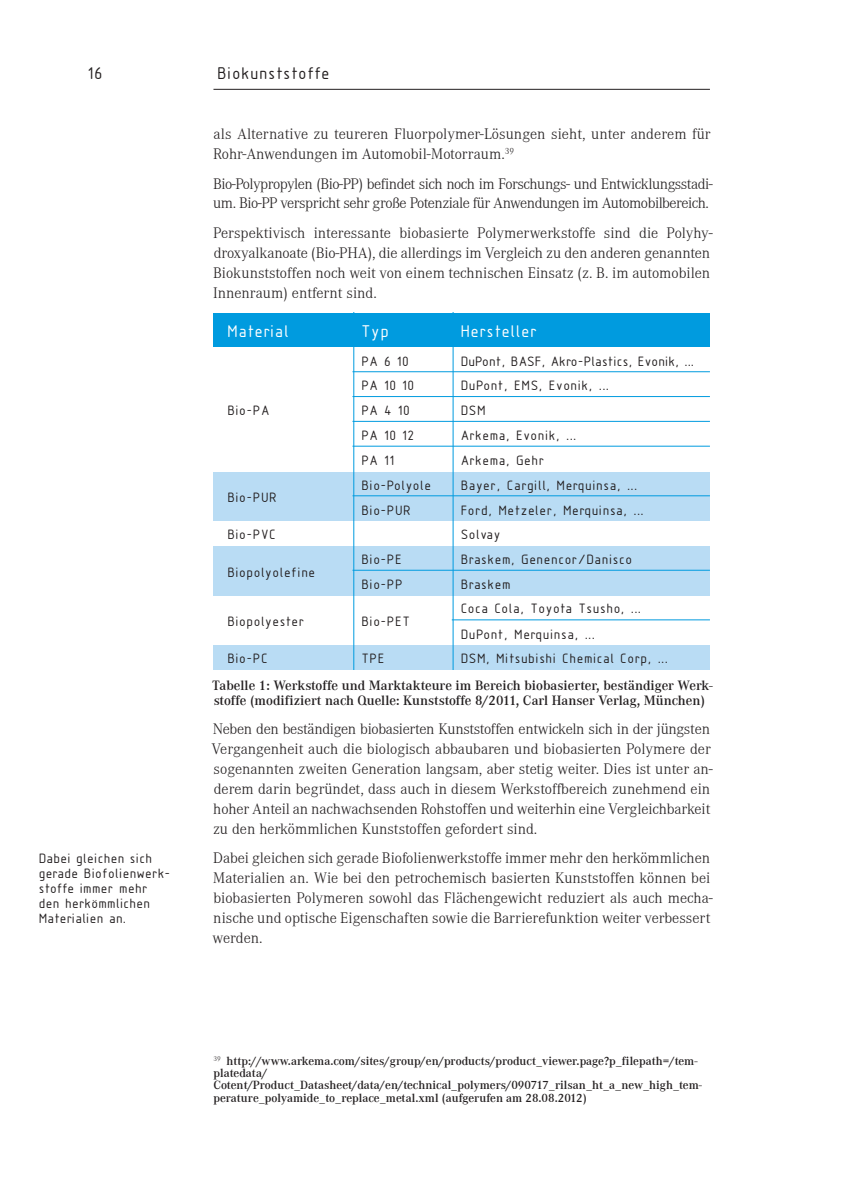
<style>
.page{position:relative;width:844px;height:1191px;background:#fff}
.page>*{position:absolute;margin:0;border:0;box-sizing:border-box;transform-origin:0 0}
.t1{font:17.5px "Isonorm 3098 LW20";color:#fff}
.t2{font:17.5px "Isonorm 3098 LW20";color:#231f20}
.t3{font:300 15.75px/19.8px "Corporate A";color:#231f20}
.t4{font:300 15.75px/19.8px "Corporate A";letter-spacing:-.03em;color:#231f20}
.t5{font:14px/24.8px "Isonorm 3098 LW20";color:#231f20}
.t6{font:600 14px/14.9px "Corporate A";color:#231f20}
.t7{font:14px/14.9px "Isonorm 3098 LW20";letter-spacing:-.02em;color:#231f20}
.t8{font:14px/24.8px "Isonorm 3098 LW20";letter-spacing:-.03em;color:#231f20}
.t9{font:600 12.25px/12.2px "Corporate A";color:#231f20}
</style>
<div class="page">
<hr style="left:213px;top:89px;width:496px;height:1px;background:#231f20">
<div style="left:213px;top:313px;width:496px;height:34px;background:#009bdf"></div>
<div style="left:213px;top:472px;width:496px;height:24px;background:#b9dcf4"></div>
<div style="left:213px;top:496px;width:496px;height:25px;background:#b9dcf4"></div>
<div style="left:213px;top:546px;width:496px;height:24px;background:#b9dcf4"></div>
<div style="left:213px;top:570px;width:496px;height:25px;background:#b9dcf4"></div>
<div style="left:213px;top:645px;width:496px;height:25px;background:#b9dcf4"></div>
<hr style="left:352px;top:371px;width:357px;height:1px;background:#009bdf">
<hr style="left:452px;top:313px;width:1px;height:357px;background:#009bdf">
<hr style="left:353px;top:313px;width:1px;height:357px;background:#009bdf">
<hr style="left:352px;top:396px;width:357px;height:1px;background:#009bdf">
<hr style="left:352px;top:421px;width:357px;height:1px;background:#009bdf">
<hr style="left:352px;top:446px;width:357px;height:1px;background:#009bdf">
<hr style="left:352px;top:495px;width:357px;height:1px;background:#009bdf">
<hr style="left:352px;top:570px;width:357px;height:1px;background:#009bdf">
<hr style="left:451px;top:619px;width:258px;height:1px;background:#009bdf">
<p class="t2" style="left:89px;top:64px;width:17px">16</p>
<p class="t7" style="left:40px;top:851px;width:134px">Dabei gleichen sich gerade Biofolienwerk&shy;stoffe immer mehr den herkömmlichen<br>Materialien an.</p>
<p class="t2" style="left:218px;top:64px;width:114px">Biokunststoffe</p>
<p class="t3" style="left:213px;top:124px;width:499px">als Alternative zu teureren Fluorpolymer-Lösungen sieht, unter anderem für<br>Rohr-Anwendungen im Automobil-Motorraum.<sup>39</sup></p>
<p class="t4" style="left:213px;top:174px;width:501px">Bio-Polypropylen (Bio-PP) befindet sich noch im Forschungs- und Entwicklungsstadi&shy;um. Bio-PP verspricht sehr große Potenziale für Anwendungen im Automobilbereich.</p>
<p class="t3" style="left:213px;top:223px;width:501px">Perspektivisch interessante biobasierte Polymerwerkstoffe sind die Polyhy&shy;droxyalkanoate (Bio-PHA), die allerdings im Vergleich zu den anderen genannten Biokunststoffen noch weit von einem technischen Einsatz (z. B. im automobilen Innenraum) entfernt sind.</p>
<p class="t1" style="left:228px;top:322px;width:64px">Material</p>
<p class="t5" style="left:228px;top:398px;width:44px">Bio-PA</p>
<p class="t5" style="left:228px;top:485px;width:51px">Bio-PUR</p>
<p class="t5" style="left:228px;top:522px;width:51px">Bio-PVC</p>
<p class="t5" style="left:228px;top:559px;width:90px">Biopolyolefine</p>
<p class="t5" style="left:228px;top:609px;width:79px">Biopolyester</p>
<p class="t5" style="left:228px;top:646px;width:42px">Bio-PC</p>
<p class="t1" style="left:362px;top:322px;width:30px">Typ</p>
<p class="t5" style="left:362px;top:349px;width:55px">PA 6 10<br>PA 10 10<br>PA 4 10</p>
<p class="t5" style="left:362px;top:423px;width:72px">PA 10 12<br>PA 11<br>Bio-Polyole<br>Bio-PUR</p>
<p class="t5" style="left:362px;top:547px;width:43px">Bio-PE<br>Bio-PP</p>
<p class="t5" style="left:362px;top:609px;width:51px">Bio-PET</p>
<p class="t5" style="left:362px;top:646px;width:25px">TPE</p>
<p class="t1" style="left:461px;top:322px;width:79px">Hersteller</p>
<p class="t8" style="left:461px;top:349px;width:235px">DuPont, BASF, Akro-Plastics, Evonik, ...<br>DuPont, EMS, Evonik, ...<br>DSM</p>
<p class="t5" style="left:461px;top:423px;width:185px">Arkema, Evonik, ...<br>Arkema, Gehr<br>Bayer, Cargill, Merquinsa, ...<br>Ford, Metzeler, Merquinsa, ...</p>
<p class="t5" style="left:461px;top:547px;width:182px;line-height:24.3px">Braskem, Genencor/Danisco<br>Braskem<br>Coca Cola, Toyota Tsusho, ...</p>
<p class="t5" style="left:461px;top:621px;width:136px">DuPont, Merquinsa, ...</p>
<p class="t5" style="left:461px;top:522px;width:42px">Solvay</p>
<p class="t5" style="left:461px;top:646px;width:209px">DSM, Mitsubishi Chemical Corp, ...</p>
<p class="t6" style="left:212px;top:678px;width:502px">Tabelle 1: Werkstoffe und Marktakteure im Bereich biobasierter, beständiger Werk&shy;stoffe (modifiziert nach Quelle: Kunststoffe 8/2011, Carl Hanser Verlag, München)</p>
<p class="t3" style="left:211px;top:719px;width:503px">Neben den beständigen biobasierten Kunststoffen entwickeln sich in der jüngsten Vergangenheit auch die biologisch abbaubaren und biobasierten Polymere der sogenannten zweiten Generation langsam, aber stetig weiter. Dies ist unter an&shy;derem darin begründet, dass auch in diesem Werkstoffbereich zunehmend ein hoher Anteil an nachwachsenden Rohstoffen und weiterhin eine Vergleichbarkeit zu den herkömmlichen Kunststoffen gefordert sind.</p>
<p class="t3" style="left:212px;top:848px;width:502px">Dabei gleichen sich gerade Biofolienwerkstoffe immer mehr den herkömmlichen Materialien an. Wie bei den petrochemisch basierten Kunststoffen können bei biobasierten Polymeren sowohl das Flächengewicht reduziert als auch mecha&shy;nische und optische Eigenschaften sowie die Barrierefunktion weiter verbessert werden.</p>
<p class="t9" style="left:213px;top:1055px;width:490px"><sup>39</sup> http://www.arkema.com/sites/group/en/products/product_viewer.page?p_filepath=/tem&shy;platedata/ Cotent/Product_Datasheet/data/en/technical_polymers/090717_rilsan_ht_a_new_high_tem&shy;perature_polyamide_to_replace_metal.xml (aufgerufen am 28.08.2012)</p>
</div>
